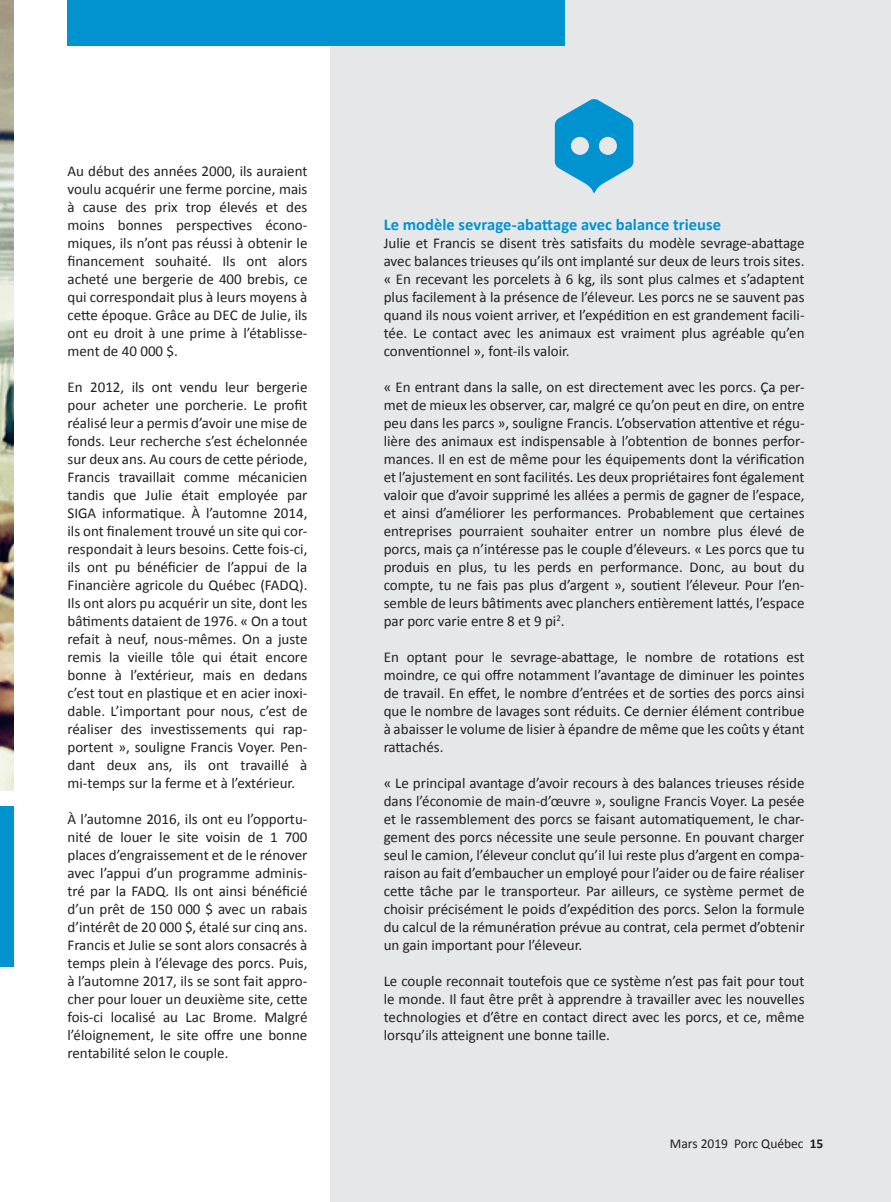
<style>
.page{position:relative;width:891px;height:1202px;background:#fff}
.page>*{position:absolute;margin:0;border:0;box-sizing:border-box;transform-origin:0 0}
.t1{font:700 16.5px "Calibri";color:#0093d0}
.t2{font:15px/18px "Calibri";color:#231f20;text-align:justify}
.t3{font:13.5px "Calibri";color:#231f20}
.s1{font-weight:700}
</style>
<div class="page">
<div style="left:330px;top:0;width:561px;height:1202px;background:#e6e7e9"></div>
<div style="left:68px;top:0;width:498px;height:46px;background:#0093d0"></div>
<img style="left:0;top:0;width:14px;height:791px">
<div style="left:0;top:806px;width:14px;height:160px;background:#0093d0"></div>
<svg style="left:555px;top:99px;width:78px;height:95px"></svg>
<div style="left:571px;top:137px;width:18px;height:18px;background:#e6e7e9;border-radius:50%"></div>
<div style="left:599px;top:137px;width:18px;height:18px;background:#e6e7e9;border-radius:50%"></div>
<p class="t2" style="left:68px;top:162px;width:241px">Au début des années 2000, ils auraient voulu acquérir une ferme porcine, mais à cause des prix trop élevés et des moins bonnes perspectives écono&shy;miques, ils n’ont pas réussi à obtenir le financement souhaité. Ils ont alors acheté une bergerie de 400 brebis, ce qui correspondait plus à leurs moyens à cette époque. Grâce au DEC de Julie, ils ont eu droit à une prime à l’établisse&shy;ment de 40 000 $.</p>
<p class="t2" style="left:68px;top:378px;width:242px">En 2012, ils ont vendu leur bergerie pour acheter une porcherie. Le profit réalisé leur a permis d’avoir une mise de fonds. Leur recherche s’est échelonnée sur deux ans. Au cours de cette période, Francis travaillait comme mécanicien tandis que Julie était employée par SIGA informatique. À l’automne 2014, ils ont finalement trouvé un site qui cor&shy;respondait à leurs besoins. Cette fois-ci, ils ont pu bénéficier de l’appui de la Financière agricole du Québec (FADQ).<br>Ils ont alors pu acquérir un site, dont les bâtiments dataient de 1976. « On a tout refait à neuf, nous-mêmes. On a juste remis la vieille tôle qui était encore bonne à l’extérieur, mais en dedans c’est tout en plastique et en acier inoxi&shy;dable. L’important pour nous, c’est de réaliser des investissements qui rap&shy;portent », souligne Francis Voyer. Pen&shy;dant deux ans, ils ont travaillé à mi-temps sur la ferme et à l’extérieur.</p>
<p class="t2" style="left:68px;top:810px;width:242px">À l’automne 2016, ils ont eu l’opportu&shy;nité de louer le site voisin de 1 700 places d’engraissement et de le rénover avec l’appui d’un programme adminis&shy;tré par la FADQ. Ils ont ainsi bénéficié d’un prêt de 150 000 $ avec un rabais d’intérêt de 20 000 $, étalé sur cinq ans.<br>Francis et Julie se sont alors consacrés à temps plein à l’élevage des porcs. Puis, à l’automne 2017, ils se sont fait appro&shy;cher pour louer un deuxième site, cette fois-ci localisé au Lac Brome. Malgré l’éloignement, le site offre une bonne rentabilité selon le couple.</p>
<p class="t1" style="left:384px;top:214px;width:339px">Le modèle sevrage-abattage avec balance trieuse</p>
<p class="t2" style="left:384px;top:233px;width:422px">Julie et Francis se disent très satisfaits du modèle sevrage-abattage avec balances trieuses qu’ils ont implanté sur deux de leurs trois sites. « En recevant les porcelets à 6 kg, ils sont plus calmes et s’adaptent plus facilement à la présence de l’éleveur. Les porcs ne se sauvent pas quand ils nous voient arriver, et l’expédition en est grandement facili&shy;tée. Le contact avec les animaux est vraiment plus agréable qu’en conventionnel », font-ils valoir.</p>
<p class="t2" style="left:384px;top:378px;width:422px">« En entrant dans la salle, on est directement avec les porcs. Ça per&shy;met de mieux les observer, car, malgré ce qu’on peut en dire, on entre peu dans les parcs », souligne Francis. L’observation attentive et régu&shy;lière des animaux est indispensable à l’obtention de bonnes perfor&shy;mances. Il en est de même pour les équipements dont la vérification et l’ajustement en sont facilités. Les deux propriétaires font également valoir que d’avoir supprimé les allées a permis de gagner de l’espace, et ainsi d’améliorer les performances. Probablement que certaines entreprises pourraient souhaiter entrer un nombre plus élevé de porcs, mais ça n’intéresse pas le couple d’éleveurs. « Les porcs que tu produis en plus, tu les perds en performance. Donc, au bout du compte, tu ne fais pas plus d’argent », soutient l’éleveur. Pour l’en&shy;semble de leurs bâtiments avec planchers entièrement lattés, l’espace par porc varie entre 8 et 9 pi<sup>2</sup>.</p>
<p class="t2" style="left:384px;top:647px;width:422px">En optant pour le sevrage-abattage, le nombre de rotations est moindre, ce qui offre notamment l’avantage de diminuer les pointes de travail. En effet, le nombre d’entrées et de sorties des porcs ainsi que le nombre de lavages sont réduits. Ce dernier élément contribue à abaisser le volume de lisier à épandre de même que les coûts y étant rattachés.</p>
<p class="t2" style="left:384px;top:773px;width:422px">« Le principal avantage d’avoir recours à des balances trieuses réside dans l’économie de main-d’œuvre », souligne Francis Voyer. La pesée et le rassemblement des porcs se faisant automatiquement, le char&shy;gement des porcs nécessite une seule personne. En pouvant charger seul le camion, l’éleveur conclut qu’il lui reste plus d’argent en compa&shy;raison au fait d’embaucher un employé pour l’aider ou de faire réaliser cette tâche par le transporteur. Par ailleurs, ce système permet de choisir précisément le poids d’expédition des porcs. Selon la formule du calcul de la rémunération prévue au contrat, cela permet d’obtenir un gain important pour l’éleveur.</p>
<p class="t2" style="left:384px;top:972px;width:422px">Le couple reconnait toutefois que ce système n’est pas fait pour tout le monde. Il faut être prêt à apprendre à travailler avec les nouvelles technologies et d’être en contact direct avec les porcs, et ce, même lorsqu’ils atteignent une bonne taille.</p>
<p class="t3" style="left:670px;top:1136px;width:155px">Mars 2019 Porc Québec <span class="s1">15</span></p>
</div>
